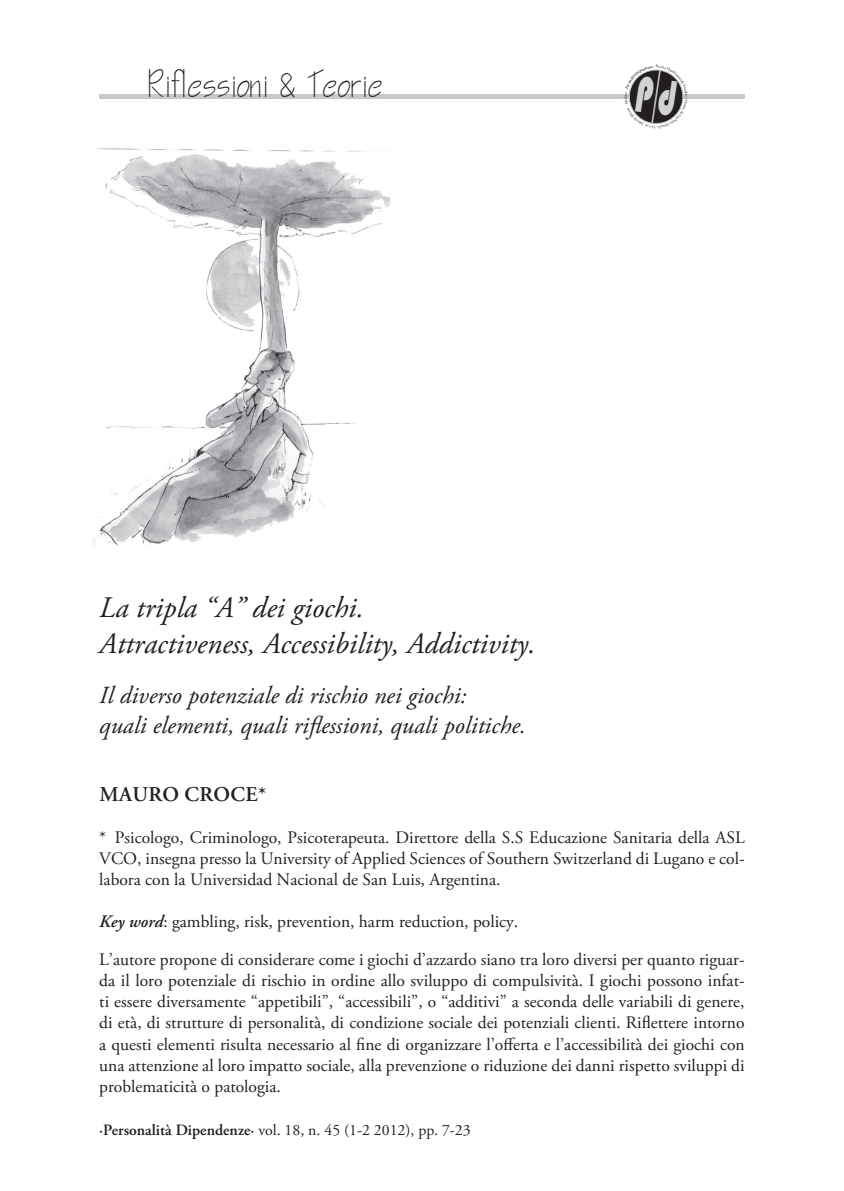
<style>
.page{position:relative;width:844px;height:1191px;background:#fff}
.page>*{position:absolute;margin:0;border:0;box-sizing:border-box;transform-origin:0 0}
.t1{font:35px "City Blueprint";color:#231f20}
.t2{font:italic 29.75px/35.9px "Adobe Garamond Pro";color:#231f20}
.t3{font:italic 24.5px/29.6px "Adobe Garamond Pro";color:#231f20}
.t4{font:600 21px "Adobe Garamond Pro";letter-spacing:.015em;color:#231f20}
.t5{font:17.5px/21px "Adobe Garamond Pro";color:#231f20;text-align:justify}
.t6{font:15.75px "Adobe Garamond Pro";color:#231f20}
.s1{font-weight:600;font-style:italic}
.s2{font-weight:600}
</style>
<div class="page">
<div style="left:99px;top:94px;width:645px;height:5px;background:#c7c8ca"></div>
<img style="left:93px;top:149px;width:297px;height:397px">
<svg style="left:629px;top:69px;width:55px;height:55px"></svg>
<p class="t1" style="left:149px;top:60px;width:236px">Riflessioni &amp; Teorie</p>
<p class="t2" style="left:99px;top:590px;width:438px">La tripla “A” dei giochi.<br>Attractiveness, Accessibility, Addictivity.</p>
<p class="t3" style="left:99px;top:681px;width:428px">Il diverso potenziale di rischio nei giochi:<br>quali elementi, quali riflessioni, quali politiche.</p>
<p class="t4" style="left:99px;top:781px;width:169px">Mauro Croce*</p>
<p class="t5" style="left:99px;top:827px;width:646px">* Psicologo, Criminologo, Psicoterapeuta. Direttore della S.S Educazione Sanitaria della ASL VCO, insegna presso la University of Applied Sciences of Southern Switzerland di Lugano e col&shy;labora con la Universidad Nacional de San Luis, Argentina.</p>
<p class="t5" style="left:99px;top:903px;width:646px;line-height:38px"><span class="s1">Key word</span>: gambling, risk, prevention, harm reduction, policy.<br>L’autore propone di considerare come i giochi d’azzardo siano tra loro diversi per quanto riguar-</p>
<p class="t5" style="left:99px;top:970px;width:646px">da il loro potenziale di rischio in ordine allo sviluppo di compulsività. I giochi possono infat&shy;ti essere diversamente “appetibili”, “accessibili”, o “additivi” a seconda delle variabili di genere, di età, di strutture di personalità, di condizione sociale dei potenziali clienti. Riflettere intorno a questi elementi risulta necessario al fine di organizzare l’offerta e l’accessibilità dei giochi con una attenzione al loro impatto sociale, alla prevenzione o riduzione dei danni rispetto sviluppi di problematicità o patologia.</p>
<p class="t6" style="left:99px;top:1120px;width:373px"><span class="s2">·Personalità Dipendenze·</span> vol. 18, n. 45 (1-2 2012), pp. 7-23</p>
</div>
